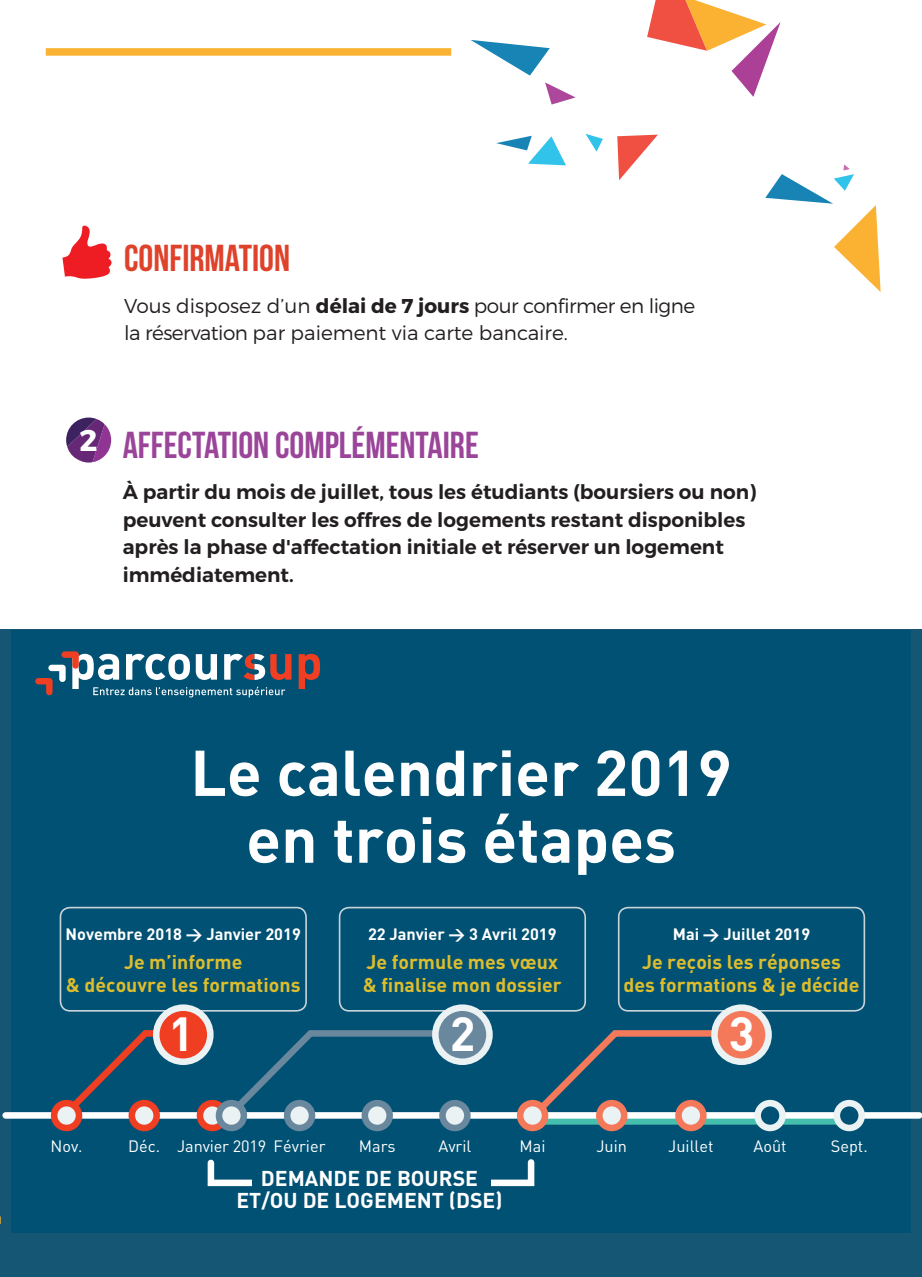
<style>
.page{position:relative;width:922px;height:1277px;background:#fff}
.page>*{position:absolute;margin:0;border:0;box-sizing:border-box;transform-origin:0 0}
.t1{font:700 63.5px/66.8px "DIN";color:#fff;text-align:center}
.t2{font:700 47.25px "DIN";color:#fff}
.t3{font:37.5px "Bebas Neue";color:#9a4599}
.t4{font:37.5px "Bebas Neue";color:#df422b}
.t5{font:700 30px "Montserrat";color:#fff}
.t6{font:700 21.25px/22px "DIN";color:#fff;text-align:center}
.t7{font:600 20px/27.5px "Montserrat";color:#231f20}
.t8{font:300 20px/27.5px "Montserrat";letter-spacing:-.005em;color:#231f20}
.t9{font:700 19.5px/23.5px "DIN";color:#debd2d;text-align:center}
.t10{font:700 16.25px "DIN";color:#fff}
.t11{font:16.25px "DIN";color:#fff}
.s1{font-weight:700}
</style>
<div class="page">
<div style="left:1px;top:629px;width:920px;height:647px;background:#145673"></div>
<div style="left:11px;top:629px;width:899px;height:603px;background:#005173"></div>
<svg style="left:298px;top:654px;width:22px;height:35px"></svg>
<svg style="left:35px;top:651px;width:256px;height:46px"></svg>
<div style="left:338px;top:906px;width:247px;height:105px;border:2px solid #c9d4d9;border-radius:10px"></div>
<div style="left:60px;top:906px;width:247px;height:105px;border:2px solid #c9d4d9;border-radius:10px"></div>
<div style="left:617px;top:906px;width:247px;height:105px;border:2px solid #c9d4d9;border-radius:10px"></div>
<svg style="left:239px;top:1028px;width:207px;height:91px"></svg>
<svg style="left:74px;top:1027px;width:123px;height:92px"></svg>
<svg style="left:542px;top:1030px;width:185px;height:82px"></svg>
<div style="left:435px;top:1007px;width:54px;height:54px;background:#69889e;border-radius:50%"></div>
<div style="left:432px;top:1004px;width:60px;height:61px;border:7px solid #ebf2f4;border-radius:50%"></div>
<div style="left:156px;top:1007px;width:54px;height:54px;background:#ef3e22;border-radius:50%"></div>
<div style="left:153px;top:1004px;width:60px;height:61px;border:7px solid #ebf2f4;border-radius:50%"></div>
<div style="left:714px;top:1007px;width:54px;height:54px;background:#f3795a;border-radius:50%"></div>
<div style="left:711px;top:1004px;width:60px;height:61px;border:7px solid #ebf2f4;border-radius:50%"></div>
<div style="left:530px;top:1118px;width:318px;height:6px;background:#45bfad"></div>
<div style="left:6px;top:1112px;width:912px;height:6px;background:#fff"></div>
<div style="left:132px;top:1103px;width:25px;height:24px;background:#ebf2f4;border-radius:50%"></div>
<div style="left:128px;top:1099px;width:32px;height:32px;border:7px solid #ef3e22;border-radius:50%"></div>
<div style="left:54px;top:1103px;width:25px;height:24px;background:#ebf2f4;border-radius:50%"></div>
<div style="left:51px;top:1099px;width:31px;height:32px;border:7px solid #ef3e22;border-radius:50%"></div>
<div style="left:364px;top:1103px;width:25px;height:24px;background:#ebf2f4;border-radius:50%"></div>
<div style="left:361px;top:1099px;width:32px;height:32px;border:7px solid #69889e;border-radius:50%"></div>
<div style="left:200px;top:1103px;width:25px;height:24px;background:#ebf2f4;border-radius:50%"></div>
<div style="left:197px;top:1099px;width:31px;height:32px;border:7px solid #ef3e22;border-radius:50%"></div>
<div style="left:219px;top:1103px;width:25px;height:24px;background:#ebf2f4;border-radius:50%"></div>
<div style="left:216px;top:1099px;width:31px;height:32px;border:7px solid #69889e;border-radius:50%"></div>
<div style="left:520px;top:1103px;width:24px;height:24px;background:#ebf2f4;border-radius:50%"></div>
<div style="left:516px;top:1099px;width:32px;height:32px;border:7px solid #f3795a;border-radius:50%"></div>
<div style="left:757px;top:1103px;width:25px;height:24px;background:#005173;border-radius:50%"></div>
<div style="left:754px;top:1099px;width:31px;height:32px;border:7px solid #ebf2f4;border-radius:50%"></div>
<div style="left:442px;top:1103px;width:25px;height:24px;background:#ebf2f4;border-radius:50%"></div>
<div style="left:439px;top:1099px;width:31px;height:32px;border:7px solid #69889e;border-radius:50%"></div>
<div style="left:287px;top:1103px;width:25px;height:24px;background:#ebf2f4;border-radius:50%"></div>
<div style="left:284px;top:1099px;width:31px;height:32px;border:7px solid #69889e;border-radius:50%"></div>
<div style="left:836px;top:1103px;width:25px;height:24px;background:#005173;border-radius:50%"></div>
<div style="left:833px;top:1099px;width:31px;height:32px;border:7px solid #ebf2f4;border-radius:50%"></div>
<div style="left:599px;top:1103px;width:25px;height:24px;background:#ebf2f4;border-radius:50%"></div>
<div style="left:595px;top:1099px;width:32px;height:32px;border:7px solid #f3795a;border-radius:50%"></div>
<div style="left:678px;top:1103px;width:25px;height:24px;background:#ebf2f4;border-radius:50%"></div>
<div style="left:675px;top:1099px;width:31px;height:32px;border:7px solid #f3795a;border-radius:50%"></div>
<div style="left:207px;top:1159px;width:327px;height:27px;border:7px solid #fff"></div>
<div style="left:252px;top:1164px;width:238px;height:37px;background:#005173"></div>
<svg style="left:66px;top:417px;width:45px;height:45px"></svg>
<div style="left:46px;top:48px;width:405px;height:8px;background:#fbb131"></div>
<svg style="left:471px;top:40px;width:78px;height:36px"></svg>
<svg style="left:496px;top:136px;width:69px;height:29px"></svg>
<svg style="left:545px;top:82px;width:30px;height:22px"></svg>
<svg style="left:647px;top:0;width:133px;height:97px"></svg>
<svg style="left:585px;top:134px;width:17px;height:18px"></svg>
<svg style="left:617px;top:135px;width:40px;height:45px"></svg>
<svg style="left:765px;top:164px;width:115px;height:128px"></svg>
<svg style="left:62px;top:225px;width:50px;height:54px"></svg>
<h3 class="t4" style="left:124px;top:237px;width:167px">CONFIRMATION</h3>
<p class="t8" style="left:124px;top:291px;width:572px">Vous disposez d’un <span class="s1">délai de 7 jours</span> pour confirmer en ligne la réservation par paiement via carte bancaire.</p>
<h3 class="t5" style="left:79px;top:421px;width:20px">2</h3>
<h3 class="t3" style="left:123px;top:424px;width:357px">AFFECTATION COMPLÉMENTAIRE</h3>
<p class="t7" style="left:123px;top:478px;width:634px">À partir du mois de juillet, tous les étudiants (boursiers ou non) peuvent consulter les offres de logements restant disponibles après la phase d'affectation initiale et réserver un logement immédiatement.</p>
<h1 class="t1" style="left:190px;top:736px;width:543px">Le calendrier 2019 en trois étapes</h1>
<p class="t10" style="left:66px;top:923px;width:237px">Novembre 2018 &gt; Janvier 2019</p>
<p class="t9" style="left:66px;top:949px;width:236px">Je m’informe<br>&amp; découvre les formations</p>
<p class="t10" style="left:368px;top:923px;width:190px">22 Janvier &gt; 3 Avril 2019</p>
<p class="t9" style="left:363px;top:949px;width:200px;text-align:left">Je formule mes vœux &amp; finalise mon dossier</p>
<p class="t10" style="left:672px;top:923px;width:139px">Mai &gt; Juillet 2019</p>
<p class="t9" style="left:623px;top:949px;width:237px">Je reçois les réponses<br>des formations &amp; je décide</p>
<h2 class="t2" style="left:168px;top:1002px;width:27px">1</h2>
<h2 class="t2" style="left:450px;top:1002px;width:27px">2</h2>
<h2 class="t2" style="left:728px;top:1002px;width:27px">3</h2>
<p class="t11" style="left:50px;top:1136px;width:34px">Nov.</p>
<p class="t11" style="left:128px;top:1136px;width:199px">Déc. Janvier 2019 Février</p>
<p class="t11" style="left:358px;top:1136px;width:38px">Mars</p>
<p class="t11" style="left:438px;top:1136px;width:35px">Avril</p>
<p class="t11" style="left:519px;top:1136px;width:27px">Mai</p>
<p class="t11" style="left:596px;top:1136px;width:32px">Juin</p>
<p class="t11" style="left:668px;top:1136px;width:47px">Juillet</p>
<p class="t11" style="left:753px;top:1136px;width:35px">Août</p>
<p class="t11" style="left:830px;top:1136px;width:38px">Sept.</p>
<p class="t6" style="left:236px;top:1166px;width:267px">DEMANDE DE BOURSE<br>ET/OU DE LOGEMENT (DSE)</p>
</div>
